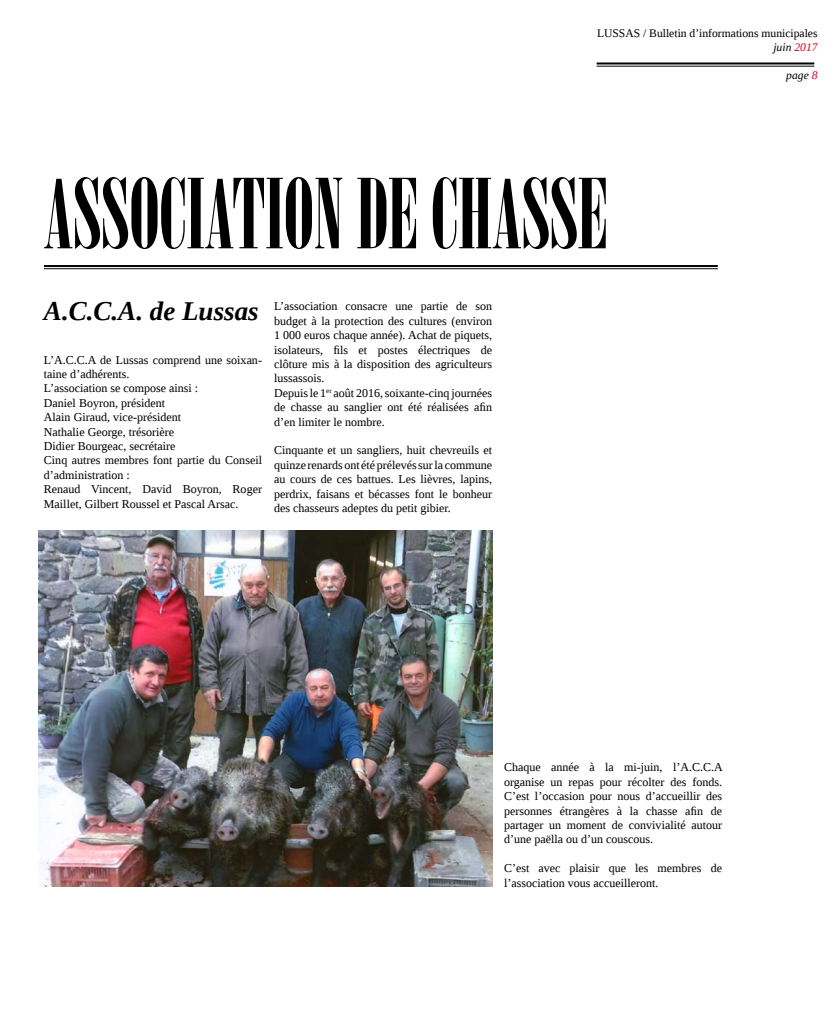
<style>
.page{position:relative;width:837px;height:1018px;background:#fff}
.page>*{position:absolute;margin:0;border:0;box-sizing:border-box;transform-origin:0 0}
.t1{font:96px "Bodoni MT Poster Compressed";color:#000}
.t2{font:italic 700 27px "Liberation Serif";color:#000}
.t3{font:12px/14.4px "Liberation Serif";color:#000}
.t4{font:11.6px/13.9px "Liberation Serif";color:#000;text-align:right}
.t5{font:italic 11.6px "Liberation Serif";color:#000}
.s1{font-style:italic}
.s2{font-style:italic;color:#e2001a}
.s3{color:#e2001a}
</style>
<div class="page">
<hr style="left:44px;top:265px;width:673px;height:2px;background:#000">
<hr style="left:44px;top:268px;width:673px;height:1px;background:#000">
<hr style="left:596px;top:62px;width:218px;height:2px;background:#000">
<hr style="left:596px;top:66px;width:218px;height:1px;background:#000">
<img style="left:38px;top:530px;width:454px;height:356px">
<p class="t4" style="left:596px;top:26px;width:222px">LUSSAS / Bulletin d’informations municipales <span class="s1">juin</span> <span class="s2">2017</span></p>
<p class="t5" style="left:786px;top:68px;width:33px">page <span class="s3">8</span></p>
<h1 class="t1" style="left:44px;top:159px;width:564px">ASSOCIATION DE CHASSE</h1>
<h2 class="t2" style="left:44px;top:294px;width:216px">A.C.C.A. de Lussas</h2>
<p class="t3" style="left:44px;top:352px;width:219px">L’A.C.C.A de Lussas comprend une soixan&shy;taine d’adhérents.<br>L’association se compose ainsi :<br>Daniel Boyron, président<br>Alain Giraud, vice-président<br>Nathalie George, trésorière<br>Didier Bourgeac, secrétaire<br>Cinq autres membres font partie du Conseil d’administration :<br>Renaud Vincent, David Boyron, Roger<br>Maillet, Gilbert Roussel et Pascal Arsac.</p>
<p class="t3" style="left:274px;top:299px;width:219px">L’association consacre une partie de son budget à la protection des cultures (environ 1 000 euros chaque année). Achat de piquets, isolateurs, fils et postes électriques de clôture mis à la disposition des agriculteurs lussassois.<br>Depuis le 1<sup>er</sup> août 2016, soixante-cinq journées de chasse au sanglier ont été réalisées afin d’en limiter le nombre.</p>
<p class="t3" style="left:274px;top:443px;width:219px;text-align:justify">Cinquante et un sangliers, huit chevreuils et quinze renards ont été prélevés sur la commune au cours de ces battues. Les lièvres, lapins, perdrix, faisans et bécasses font le bonheur des chasseurs adeptes du petit gibier.</p>
<p class="t3" style="left:504px;top:760px;width:220px;text-align:justify">Chaque année à la mi-juin, l’A.C.C.A organise un repas pour récolter des fonds.<br>C’est l’occasion pour nous d’accueillir des personnes étrangères à la chasse afin de partager un moment de convivialité autour d’une paëlla ou d’un couscous.</p>
<p class="t3" style="left:504px;top:861px;width:219px">C’est avec plaisir que les membres de l’association vous accueilleront.</p>
</div>
